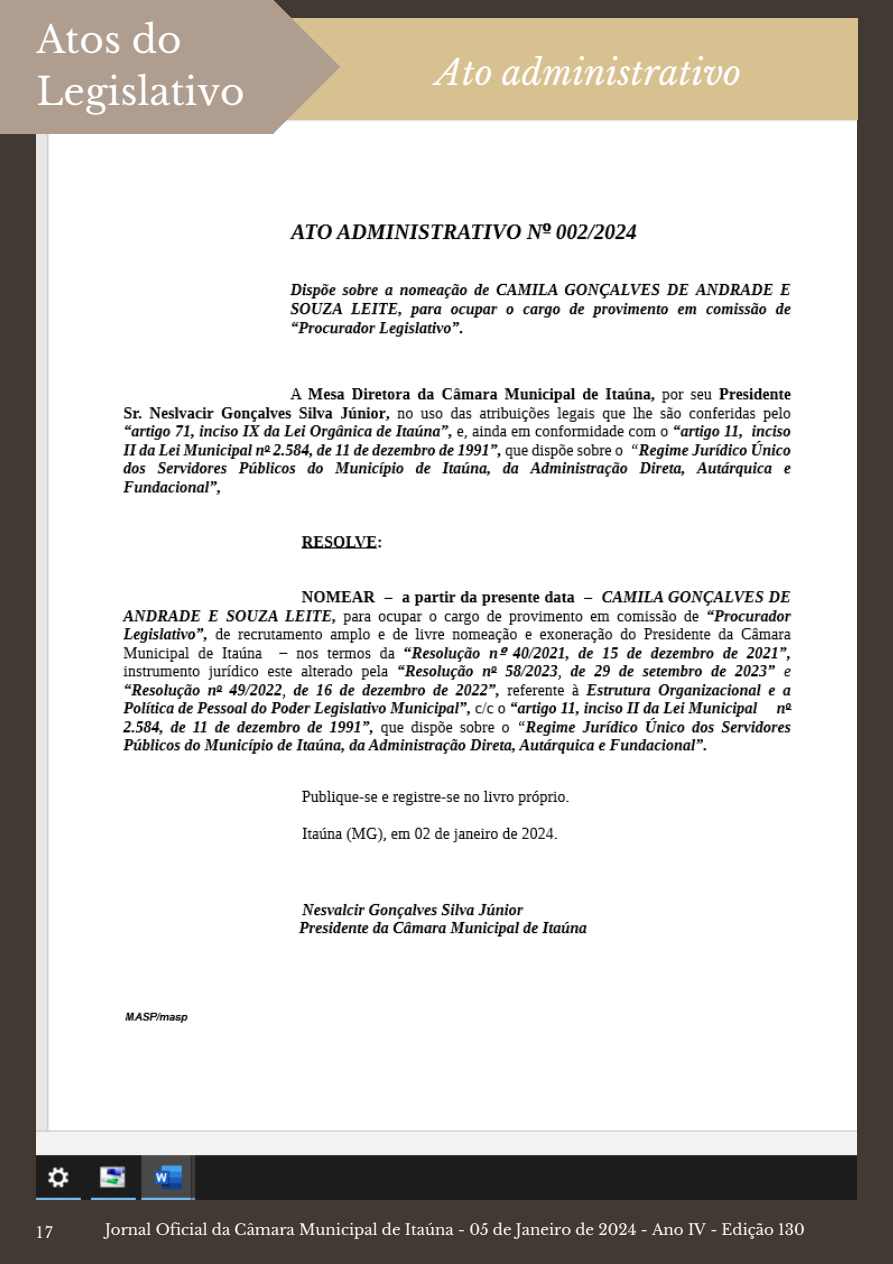
<style>
.page{position:relative;width:893px;height:1264px;background:#fff}
.page>*{position:absolute;margin:0;border:0;box-sizing:border-box;transform-origin:0 0}
.t1{font:37.5px/51.8px "Libre Baskerville";color:#fff}
.t2{font:italic 34.35px "Libre Baskerville";color:#fff}
.t3{font:15px "Libre Baskerville";color:#fff}
.t4{font:15px "Libre Baskerville";color:#fdfdfd}
</style>
<div class="page">
<div style="left:0;top:0;width:892px;height:1263px;background:#413932"></div>
<img style="left:36px;top:120px;width:820px;height:1079px">
<div style="left:0;top:0;width:274px;height:134px;background:#af9d90"></div>
<div style="left:275px;top:18px;width:583px;height:102px;background:#d7c190"></div>
<svg style="left:274px;top:1px;width:66px;height:133px"></svg>
<p class="t1" style="left:36px;top:14px;width:210px">Atos do<br>Legislativo</p>
<p class="t2" style="left:436px;top:51px;width:307px">Ato administrativo</p>
<p class="t4" style="left:36px;top:1223px;width:18px">17</p>
<p class="t3" style="left:105px;top:1219px;width:701px">Jornal Oficial da Câmara Municipal de Itaúna - 05 de Janeiro de 2024 - Ano IV - Edição 130</p>
</div>
